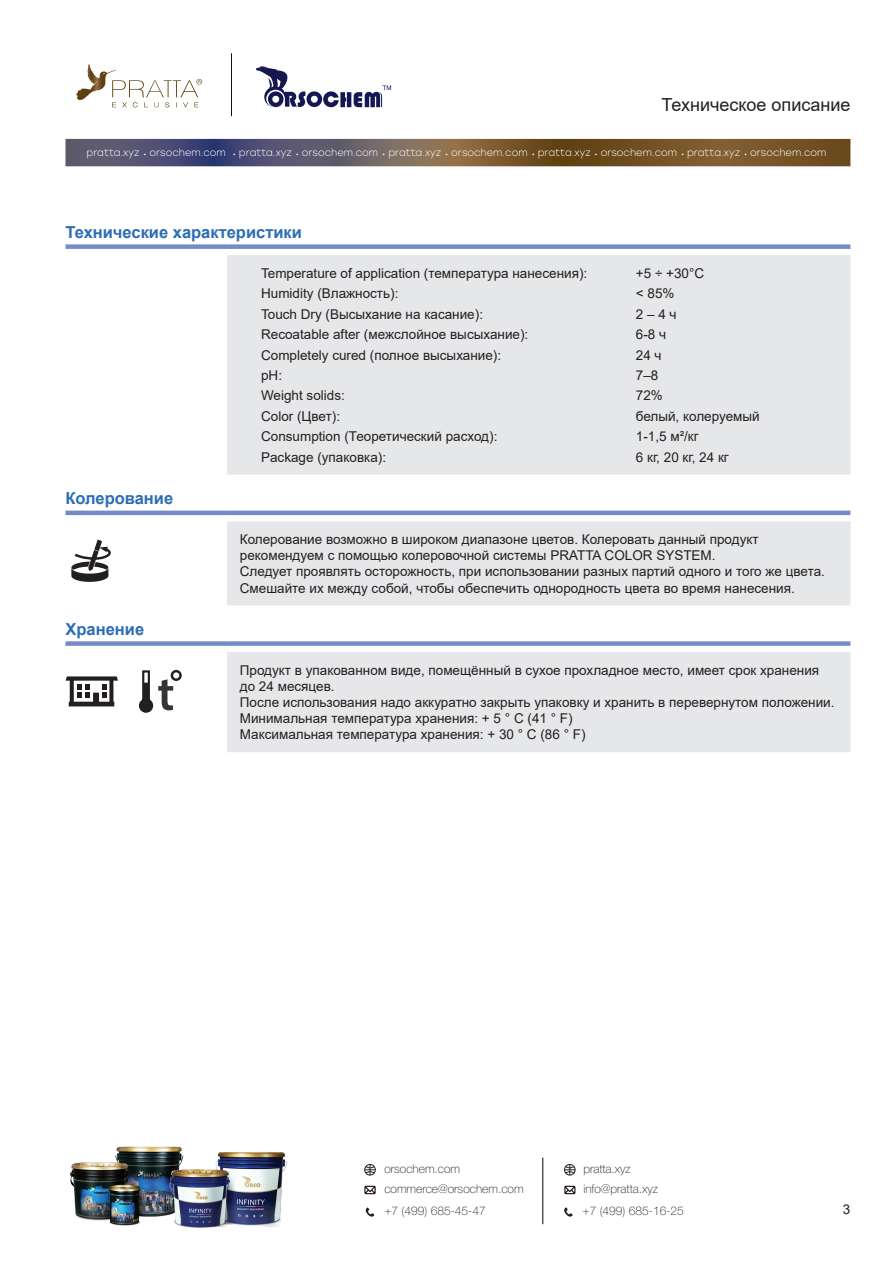
<style>
.page{position:relative;width:893px;height:1263px;background:#fff}
.page>*{position:absolute;margin:0;border:0;box-sizing:border-box;transform-origin:0 0}
.t1{font:18px "Arial";color:#231f20}
.t2{font:700 16.5px "Arial";color:#2c6db4}
.t3{font:13.5px/16.2px "Arial";color:#231f20}
.t4{font:100 12px/20.2px "Helvetica Neue Cyr";color:#231f20}
.t5{font:300 9.9px "Stolzl";color:#fff}
.s1{font-size:18.9px}
</style>
<div class="page">
<svg style="left:76px;top:64px;width:126px;height:43px"></svg>
<svg style="left:256px;top:66px;width:135px;height:42px"></svg>
<hr style="left:231px;top:53px;width:1px;height:63px;background:#111416">
<svg style="left:65px;top:139px;width:785px;height:27px;background:#695649"></svg>
<svg style="left:564px;top:1164px;width:11px;height:11px"></svg>
<svg style="left:366px;top:1207px;width:8px;height:9px"></svg>
<hr style="left:542px;top:1158px;width:1px;height:66px;background:#111416">
<svg style="left:564px;top:1186px;width:11px;height:8px"></svg>
<div style="left:364px;top:1164px;width:12px;height:11px;border:1px solid #231f20;border-radius:50%"></div>
<svg style="left:365px;top:1164px;width:10px;height:11px"></svg>
<svg style="left:364px;top:1186px;width:12px;height:8px"></svg>
<svg style="left:564px;top:1207px;width:9px;height:9px"></svg>
<img style="left:70px;top:1146px;width:83px;height:80px">
<img style="left:153px;top:1146px;width:135px;height:82px">
<svg style="left:227px;top:255px;width:623px;height:497px;fill:#e6e7e9"></svg>
<div style="left:65px;top:244px;width:162px;height:5px;background:#738bc6"></div>
<div style="left:227px;top:244px;width:623px;height:5px;background:#738bc6"></div>
<hr style="left:65px;top:511px;width:162px;height:4px;background:#738bc6">
<hr style="left:227px;top:511px;width:623px;height:4px;background:#738bc6">
<div style="left:65px;top:641px;width:162px;height:5px;background:#738bc6"></div>
<div style="left:227px;top:641px;width:623px;height:5px;background:#738bc6"></div>
<svg style="left:71px;top:540px;width:40px;height:42px"></svg>
<svg style="left:65px;top:676px;width:53px;height:30px"></svg>
<svg style="left:139px;top:669px;width:43px;height:44px"></svg>
<h1 class="t1" style="left:661px;top:92px;width:190px">Техническое описание</h1>
<p class="t5" style="left:87px;top:146px;width:741px">pratta.xyz <span class="s1">.</span> orsochem.com <span class="s1">.</span> pratta.xyz <span class="s1">.</span> orsochem.com <span class="s1">.</span> pratta.xyz <span class="s1">.</span> orsochem.com <span class="s1">.</span> pratta.xyz <span class="s1">.</span> orsochem.com <span class="s1">.</span> pratta.xyz <span class="s1">.</span> orsochem.com</p>
<p class="t2" style="left:65px;top:221px;width:238px">Технические характеристики</p>
<p class="t3" style="left:261px;top:265px;width:328px">Temperature of application (температура нанесения):</p>
<p class="t3" style="left:636px;top:265px;width:70px">+5 ÷ +30°C</p>
<p class="t3" style="left:261px;top:285px;width:139px">Humidity (Влажность):</p>
<p class="t3" style="left:636px;top:285px;width:40px">&lt; 85%</p>
<p class="t3" style="left:261px;top:306px;width:223px">Touch Dry (Высыхание на касание):</p>
<p class="t3" style="left:636px;top:306px;width:42px">2 – 4 ч</p>
<p class="t3" style="left:261px;top:326px;width:269px">Recoatable after (межслойное высыхание):</p>
<p class="t3" style="left:636px;top:326px;width:32px">6-8 ч</p>
<p class="t3" style="left:261px;top:347px;width:242px">Completely cured (полное высыхание):</p>
<p class="t3" style="left:636px;top:347px;width:27px">24 ч</p>
<p class="t3" style="left:261px;top:367px;width:23px">pH:</p>
<p class="t3" style="left:636px;top:367px;width:24px">7–8</p>
<p class="t3" style="left:261px;top:387px;width:85px">Weight solids:</p>
<p class="t3" style="left:636px;top:387px;width:29px">72%</p>
<p class="t3" style="left:261px;top:408px;width:81px">Color (Цвет):</p>
<p class="t3" style="left:636px;top:408px;width:125px">белый, колеруемый</p>
<p class="t3" style="left:261px;top:428px;width:238px">Сonsumption (Теоретический расход):</p>
<p class="t3" style="left:636px;top:428px;width:64px">1-1,5 м²/кг</p>
<p class="t3" style="left:261px;top:449px;width:127px">Package (упаковка):</p>
<p class="t3" style="left:636px;top:449px;width:95px">6 кг, 20 кг, 24 кг</p>
<p class="t2" style="left:65px;top:487px;width:109px">Колерование</p>
<p class="t3" style="left:240px;top:531px;width:520px">Колерование возможно в широком диапазоне цветов. Колеровать данный продукт рекомендуем с помощью колеровочной системы PRATTA COLOR SYSTEM.</p>
<p class="t3" style="left:240px;top:563px;width:587px">Следует проявлять осторожность, при использовании разных партий одного и того же цвета.<br>Смешайте их между собой, чтобы обеспечить однородность цвета во время нанесения.</p>
<p class="t2" style="left:65px;top:618px;width:80px">Хранение</p>
<p class="t3" style="left:240px;top:662px;width:581px">Продукт в упакованном виде, помещённый в сухое прохладное место, имеет срок хранения до 24 месяцев.</p>
<p class="t3" style="left:240px;top:694px;width:596px">После использования надо аккуратно закрыть упаковку и хранить в перевернутом положении.</p>
<p class="t3" style="left:240px;top:710px;width:334px">Минимальная температура хранения: + 5 ° C (41 ° F)</p>
<p class="t3" style="left:240px;top:726px;width:347px">Максимальная температура хранения: + 30 ° C (86 ° F)</p>
<p class="t4" style="left:384px;top:1158px;width:77px">orsochem.com</p>
<p class="t4" style="left:384px;top:1200px;width:103px">+7 (499) 685-45-47</p>
<p class="t4" style="left:384px;top:1178px;width:141px">commerce@orsochem.com</p>
<p class="t4" style="left:583px;top:1158px;width:76px">pratta.xyz info@pratta.xyz</p>
<p class="t4" style="left:582px;top:1200px;width:103px">+7 (499) 685-16-25</p>
<p class="t3" style="left:843px;top:1201px;width:9px">3</p>
</div>
